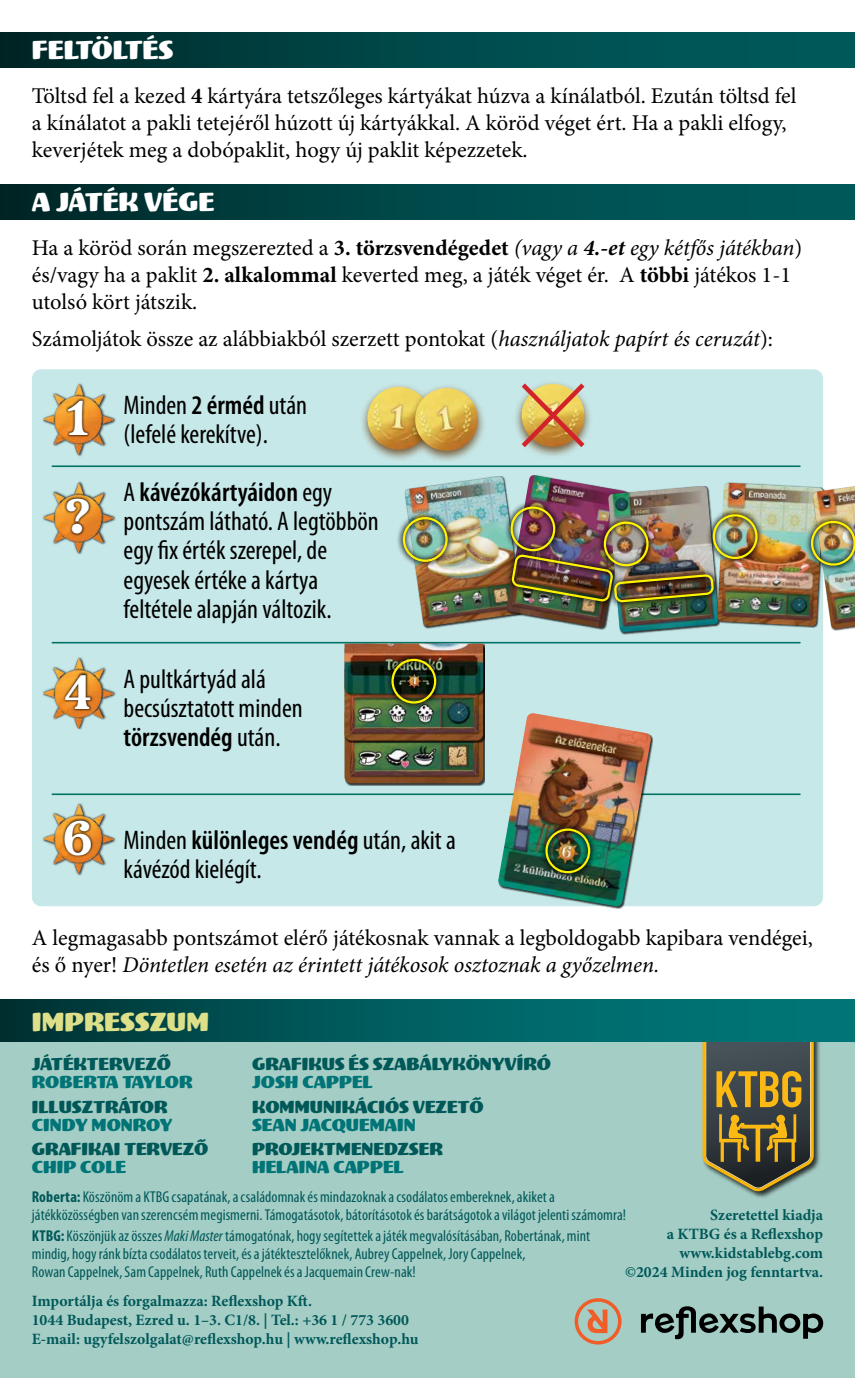
<style>
.page{position:relative;width:855px;height:1378px;background:#fff}
.page>*{position:absolute;margin:0;border:0;box-sizing:border-box;transform-origin:0 0}
.t1{font:700 48.15px "Etna";color:#fff}
.t2{font:condensed 27px/29.2px "Myriad Pro";color:#000}
.t3{font:27px "Meatball";color:#fff}
.t4{font:27px "Meatball";color:#dde089}
.t5{font:22.5px/27px "Minion Pro";color:#000}
.t6{font:18px "Meatball";color:#005859}
.t7{font:18px "Meatball";color:#007476}
.t8{font:condensed 15.75px/18px "Myriad Pro";letter-spacing:.005em;color:#005859}
.t9{font:700 15.75px/18.9px "Minion Pro";color:#005859;text-align:right}
.s1{font-weight:700}
.s2{font-style:italic}
.s3{font-weight:700;font-style:italic}
.s4{font-weight:600}
</style>
<div class="page">
<div style="left:32px;top:369px;width:791px;height:537px;background:#c7e8e8;border-radius:9px"></div>
<div style="left:0;top:1011px;width:855px;height:367px;background:#a4cdc5"></div>
<div style="left:344px;top:643px;width:141px;height:143px;background:#000;opacity:.75"></div>
<img style="left:344px;top:743px;width:139px;height:40px">
<hr style="left:52px;top:642px;width:748px;height:1px;background:#007466">
<hr style="left:52px;top:465px;width:748px;height:2px;background:#007466">
<hr style="left:52px;top:793px;width:748px;height:2px;background:#007466">
<div style="left:0;top:32px;width:855px;height:35px;background:linear-gradient(to right,#002b2b,#006061)"></div>
<div style="left:0;top:184px;width:855px;height:35px;background:linear-gradient(to right,#002b2b,#006061)"></div>
<div style="left:359px;top:383px;width:79px;height:78px;background:#5e2f00;opacity:.75"></div>
<img style="left:366px;top:387px;width:41px;height:64px">
<div style="left:407px;top:384px;width:79px;height:79px;background:#5e2f00;opacity:.75"></div>
<img style="left:412px;top:388px;width:68px;height:65px">
<div style="left:513px;top:380px;width:80px;height:79px;background:#5e2f00;opacity:.75"></div>
<svg style="left:517px;top:380px;width:72px;height:72px"></svg>
<img style="left:405px;top:476px;width:101px;height:150px">
<img style="left:506px;top:475px;width:102px;height:153px">
<img style="left:608px;top:486px;width:109px;height:146px">
<img style="left:717px;top:483px;width:95px;height:143px">
<div style="left:812px;top:479px;width:43px;height:152px;background:#000;opacity:.75"></div>
<img style="left:812px;top:486px;width:43px;height:143px">
<img style="left:498px;top:713px;width:153px;height:194px">
<div style="left:701px;top:1032px;width:120px;height:166px;background:#000;opacity:.75"></div>
<svg style="left:702px;top:1042px;width:111px;height:149px;background:#6f6742"></svg>
<div style="left:0;top:999px;width:855px;height:43px;background:linear-gradient(to right,#003839,#007f81)"></div>
<div style="left:344px;top:643px;width:141px;height:100px;background:#000;opacity:.75"></div>
<img style="left:344px;top:696px;width:139px;height:44px">
<div style="left:344px;top:643px;width:141px;height:53px;background:#000;opacity:.75"></div>
<img style="left:344px;top:644px;width:139px;height:49px">
<div style="left:396px;top:510px;width:58px;height:58px;background:#000;opacity:.75"></div>
<div style="left:403px;top:517px;width:44px;height:45px;border:2px solid #fff200;border-radius:50%"></div>
<div style="left:504px;top:500px;width:58px;height:58px;background:#000;opacity:.75"></div>
<div style="left:510px;top:506px;width:45px;height:45px;border:2px solid #fff200;border-radius:50%"></div>
<div style="left:597px;top:515px;width:58px;height:58px;background:#000;opacity:.75"></div>
<div style="left:604px;top:521px;width:44px;height:45px;border:2px solid #fff200;border-radius:50%"></div>
<div style="left:385px;top:652px;width:58px;height:58px;background:#000;opacity:.75"></div>
<div style="left:391px;top:659px;width:45px;height:44px;border:2px solid #fff200;border-radius:50%"></div>
<div style="left:706px;top:507px;width:58px;height:59px;background:#000;opacity:.75"></div>
<div style="left:712px;top:514px;width:45px;height:45px;border:2px solid #fff200;border-radius:50%"></div>
<div style="left:538px;top:822px;width:59px;height:58px;background:#000;opacity:.75"></div>
<div style="left:545px;top:828px;width:45px;height:45px;border:2px solid #fff200;border-radius:50%"></div>
<div style="left:804px;top:514px;width:51px;height:58px;background:#000;opacity:.75"></div>
<img style="left:810px;top:520px;width:45px;height:47px">
<div style="left:505px;top:548px;width:114px;height:60px;background:#000;opacity:.75"></div>
<div style="left:607px;top:568px;width:113px;height:41px;background:#000;opacity:.75"></div>
<img style="left:510px;top:553px;width:204px;height:50px">
<div style="left:42px;top:481px;width:74px;height:74px;background:#000;opacity:.75"></div>
<img style="left:43px;top:483px;width:69px;height:69px">
<div style="left:64px;top:496px;width:28px;height:40px;background:#000;opacity:.75"></div>
<div style="left:42px;top:656px;width:74px;height:75px;background:#000;opacity:.75"></div>
<img style="left:43px;top:659px;width:69px;height:69px">
<div style="left:63px;top:672px;width:30px;height:39px;background:#000;opacity:.75"></div>
<div style="left:42px;top:802px;width:74px;height:75px;background:#000;opacity:.75"></div>
<img style="left:43px;top:805px;width:69px;height:69px">
<div style="left:62px;top:818px;width:32px;height:39px;background:#000;opacity:.75"></div>
<div style="left:42px;top:382px;width:74px;height:75px;background:#000;opacity:.75"></div>
<img style="left:43px;top:385px;width:69px;height:69px">
<div style="left:65px;top:398px;width:25px;height:39px;background:#000;opacity:.75"></div>
<svg style="left:641px;top:1306px;width:182px;height:33px"></svg>
<svg style="left:574px;top:1298px;width:47px;height:46px"></svg>
<p class="t3" style="left:32px;top:34px;width:143px">FELTÖLTÉS</p>
<p class="t5" style="left:32px;top:82px;width:766px">Töltsd fel a kezed <span class="s1">4</span> kártyára tetszőleges kártyákat húzva a kínálatból. Ezután töltsd fel a kínálatot a pakli tetejéről húzott új kártyákkal. A köröd véget ért. Ha a pakli elfogy, keverjétek meg a dobópaklit, hogy új paklit képezzetek.</p>
<p class="t3" style="left:32px;top:186px;width:184px">A JÁTÉK VÉGE</p>
<p class="t5" style="left:32px;top:234px;width:772px">Ha a köröd során megszerezted a <span class="s1">3. törzsvendégedet</span> <span class="s2">(vagy a</span> <span class="s3">4.-et</span> <span class="s2">egy kétfős játékban</span>) és/vagy ha a paklit <span class="s1">2. alkalommal</span> keverted meg, a játék véget ér. A <span class="s1">többi</span> játékos 1-1 utolsó kört játszik.</p>
<p class="t5" style="left:32px;top:325px;width:742px">Számoljátok össze az alábbiakból szerzett pontokat (<span class="s2">használjatok papírt és ceruzát</span>):</p>
<h1 class="t1" style="left:67px;top:380px;width:23px">1</h1>
<h1 class="t1" style="left:65px;top:479px;width:28px">?</h1>
<h1 class="t1" style="left:64px;top:654px;width:29px">4</h1>
<h1 class="t1" style="left:63px;top:800px;width:32px">6</h1>
<p class="t2" style="left:124px;top:390px;width:185px">Minden <span class="s4">2 érméd</span> után (lefelé kerekítve).</p>
<p class="t2" style="left:124px;top:477px;width:257px">A <span class="s4">kávézókártyáidon</span> egy pontszám látható. A legtöbbön egy fix érték szerepel, de egyesek értéke a kártya feltétele alapján változik.</p>
<p class="t2" style="left:124px;top:664px;width:181px">A pultkártyád alá becsúsztatott minden <span class="s4">törzsvendég</span> után.</p>
<p class="t2" style="left:124px;top:825px;width:334px">Minden <span class="s4">különleges vendég</span> után, akit a kávézód kielégít.</p>
<p class="t5" style="left:32px;top:925px;width:782px">A legmagasabb pontszámot elérő játékosnak vannak a legboldogabb kapibara vendégei, és ő nyer! <span class="s2">Döntetlen esetén az érintett játékosok osztoznak a győzelmen.</span></p>
<p class="t4" style="left:32px;top:1007px;width:179px">IMPRESSZUM</p>
<p class="t6" style="left:32px;top:1054px;width:141px">JÁTÉKTERVEZŐ</p>
<p class="t7" style="left:32px;top:1072px;width:162px">ROBERTA TAYLOR</p>
<p class="t6" style="left:32px;top:1096px;width:137px">ILLUSZTRÁTOR</p>
<p class="t7" style="left:32px;top:1114px;width:142px">CINDY MONROY</p>
<p class="t6" style="left:32px;top:1139px;width:178px">GRAFIKAI TERVEZŐ</p>
<p class="t7" style="left:32px;top:1157px;width:96px">CHIP COLE</p>
<p class="t6" style="left:252px;top:1054px;width:300px">GRAFIKUS ÉS SZABÁLYKÖNYVÍRÓ</p>
<p class="t7" style="left:252px;top:1072px;width:122px">JOSH CAPPEL</p>
<p class="t6" style="left:252px;top:1096px;width:233px">KOMMUNIKÁCIÓS VEZETŐ</p>
<p class="t7" style="left:252px;top:1114px;width:165px">SEAN JACQUEMAIN</p>
<p class="t6" style="left:252px;top:1139px;width:192px">PROJEKTMENEDZSER</p>
<p class="t7" style="left:252px;top:1157px;width:153px">HELAINA CAPPEL</p>
<p class="t8" style="left:32px;top:1187px;width:595px"><span class="s1">Roberta:</span> Köszönöm a KTBG csapatának, a családomnak és mindazoknak a csodálatos embereknek, akiket a játékközösségben van szerencsém megismerni. Támogatásotok, bátorításotok és barátságotok a világot jelenti számomra!</p>
<p class="t8" style="left:32px;top:1226px;width:560px"><span class="s1">KTBG:</span> Köszönjük az összes <span class="s2">Maki Master</span> támogatónak, hogy segítettek a játék megvalósításában, Robertának, mint mindig, hogy ránk bízta csodálatos terveit, és a játéktesztelőknek, Aubrey Cappelnek, Jory Cappelnek,<br>Rowan Cappelnek, Sam Cappelnek, Ruth Cappelnek és a Jacquemain Crew-nak!</p>
<p class="t9" style="left:625px;top:1205px;width:199px">Szeretettel kiadja<br>a KTBG és a Reflexshop www.kidstablebg.com<br>©2024 Minden jog fenntartva.</p>
<p class="t9" style="left:32px;top:1291px;width:388px;text-align:left">Importálja és forgalmazza: Reflexshop Kft.<br>1044 Budapest, Ezred u. 1–3. C1/8. | Tel.: +36 1 / 773 3600<br>E-mail: ugyfelszolgalat@reflexshop.hu | www.reflexshop.hu</p>
</div>
